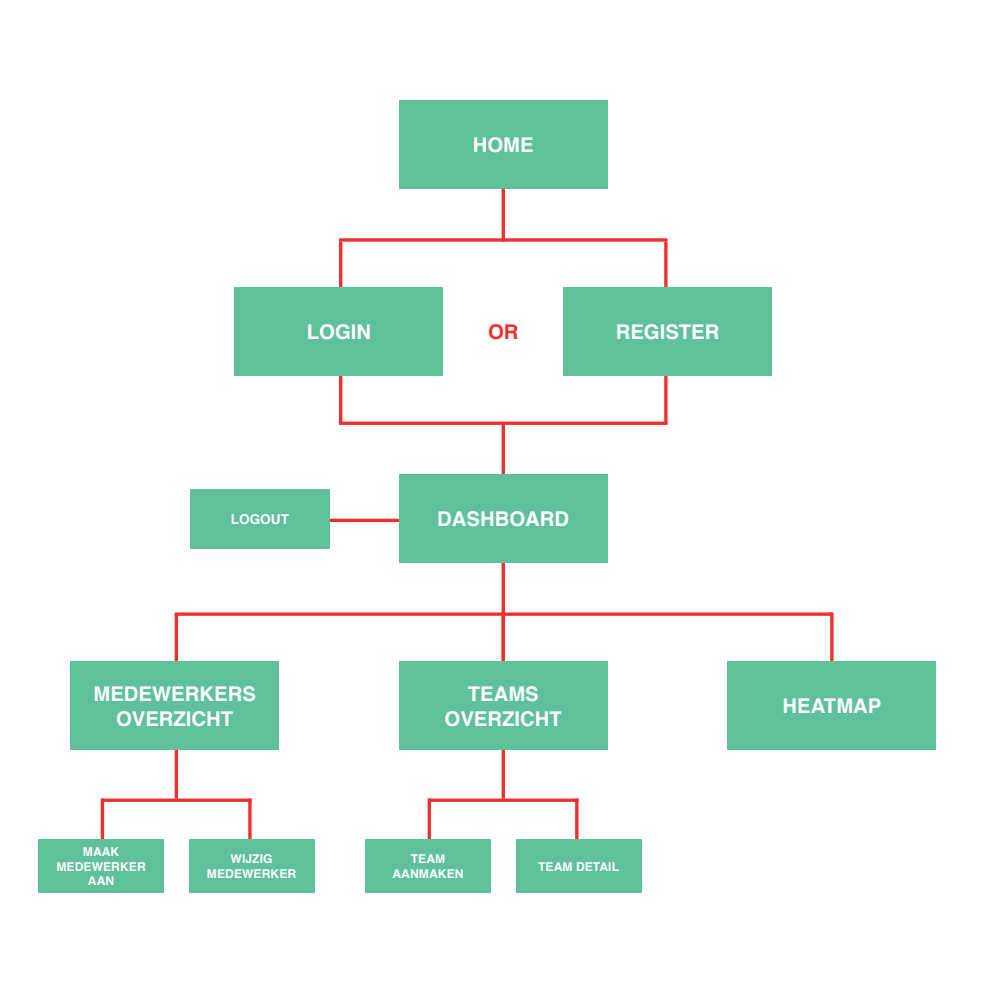
<style>
.page{position:relative;width:993px;height:993px;background:#fff}
.page>*{position:absolute;margin:0;border:0;box-sizing:border-box;transform-origin:0 0}
.t1{font:700 20.3px "Helvetica";color:#fff}
.t2{font:700 20.3px "Helvetica";color:#ee302e}
.t3{font:700 13.56px "Helvetica";color:#fff}
.t4{font:700 12.16px "Helvetica";color:#fff}
</style>
<div class="page">
<hr style="left:339px;top:241px;width:3px;height:53px;background:#ee302e">
<hr style="left:339px;top:370px;width:3px;height:53px;background:#ee302e">
<div style="left:399px;top:100px;width:208px;height:89px;background:#5ec199"></div>
<svg style="left:501px;top:425px;width:4px;height:187px"></svg>
<svg style="left:330px;top:518px;width:69px;height:4px"></svg>
<svg style="left:829px;top:612px;width:4px;height:49px"></svg>
<hr style="left:175px;top:614px;width:3px;height:184px;background:#ee302e">
<svg style="left:501px;top:749px;width:4px;height:49px"></svg>
<div style="left:234px;top:287px;width:209px;height:89px;background:#5ec199"></div>
<div style="left:190px;top:489px;width:140px;height:59px;background:#5ec199"></div>
<svg style="left:501px;top:615px;width:4px;height:46px"></svg>
<div style="left:399px;top:474px;width:208px;height:89px;background:#5ec199"></div>
<hr style="left:101px;top:798px;width:3px;height:67px;background:#ee302e">
<svg style="left:427px;top:798px;width:4px;height:41px"></svg>
<hr style="left:248px;top:798px;width:3px;height:67px;background:#ee302e">
<hr style="left:575px;top:798px;width:3px;height:67px;background:#ee302e">
<div style="left:70px;top:661px;width:209px;height:88px;background:#5ec199"></div>
<div style="left:399px;top:661px;width:208px;height:88px;background:#5ec199"></div>
<div style="left:39px;top:839px;width:125px;height:53px;background:#5ec199"></div>
<div style="left:365px;top:839px;width:125px;height:53px;background:#5ec199"></div>
<div style="left:189px;top:839px;width:125px;height:53px;background:#5ec199"></div>
<div style="left:515px;top:839px;width:126px;height:53px;background:#5ec199"></div>
<hr style="left:664px;top:241px;width:3px;height:53px;background:#ee302e">
<hr style="left:664px;top:370px;width:3px;height:53px;background:#ee302e">
<div style="left:727px;top:661px;width:208px;height:88px;background:#5ec199"></div>
<div style="left:563px;top:287px;width:208px;height:89px;background:#5ec199"></div>
<svg style="left:501px;top:189px;width:4px;height:49px"></svg>
<hr style="left:339px;top:238px;width:328px;height:3px;background:#ee302e">
<svg style="left:339px;top:421px;width:328px;height:4px"></svg>
<hr style="left:175px;top:612px;width:656px;height:3px;background:#ee302e">
<hr style="left:101px;top:798px;width:150px;height:3px;background:#ee302e">
<hr style="left:428px;top:798px;width:150px;height:3px;background:#ee302e">
<p class="t1" style="left:307px;top:315px;width:66px">LOGIN</p>
<p class="t1" style="left:472px;top:128px;width:62px">HOME</p>
<p class="t2" style="left:488px;top:315px;width:32px">OR</p>
<p class="t1" style="left:615px;top:315px;width:105px">REGISTER</p>
<p class="t3" style="left:231px;top:508px;width:60px">LOGOUT</p>
<p class="t1" style="left:437px;top:502px;width:133px">DASHBOARD</p>
<p class="t1" style="left:93px;top:677px;width:164px">MEDEWERKERS</p>
<p class="t1" style="left:116px;top:701px;width:119px">OVERZICHT</p>
<p class="t4" style="left:83px;top:841px;width:38px">MAAK</p>
<p class="t4" style="left:56px;top:856px;width:91px">MEDEWERKER</p>
<p class="t4" style="left:88px;top:871px;width:28px">AAN</p>
<p class="t4" style="left:230px;top:849px;width:43px">WIJZIG</p>
<p class="t4" style="left:207px;top:863px;width:91px">MEDEWERKER</p>
<p class="t1" style="left:467px;top:677px;width:73px">TEAMS</p>
<p class="t1" style="left:444px;top:701px;width:119px">OVERZICHT</p>
<p class="t4" style="left:410px;top:849px;width:36px">TEAM</p>
<p class="t4" style="left:392px;top:863px;width:72px">AANMAKEN</p>
<p class="t4" style="left:538px;top:856px;width:82px">TEAM DETAIL</p>
<p class="t1" style="left:782px;top:689px;width:100px">HEATMAP</p>
</div>
